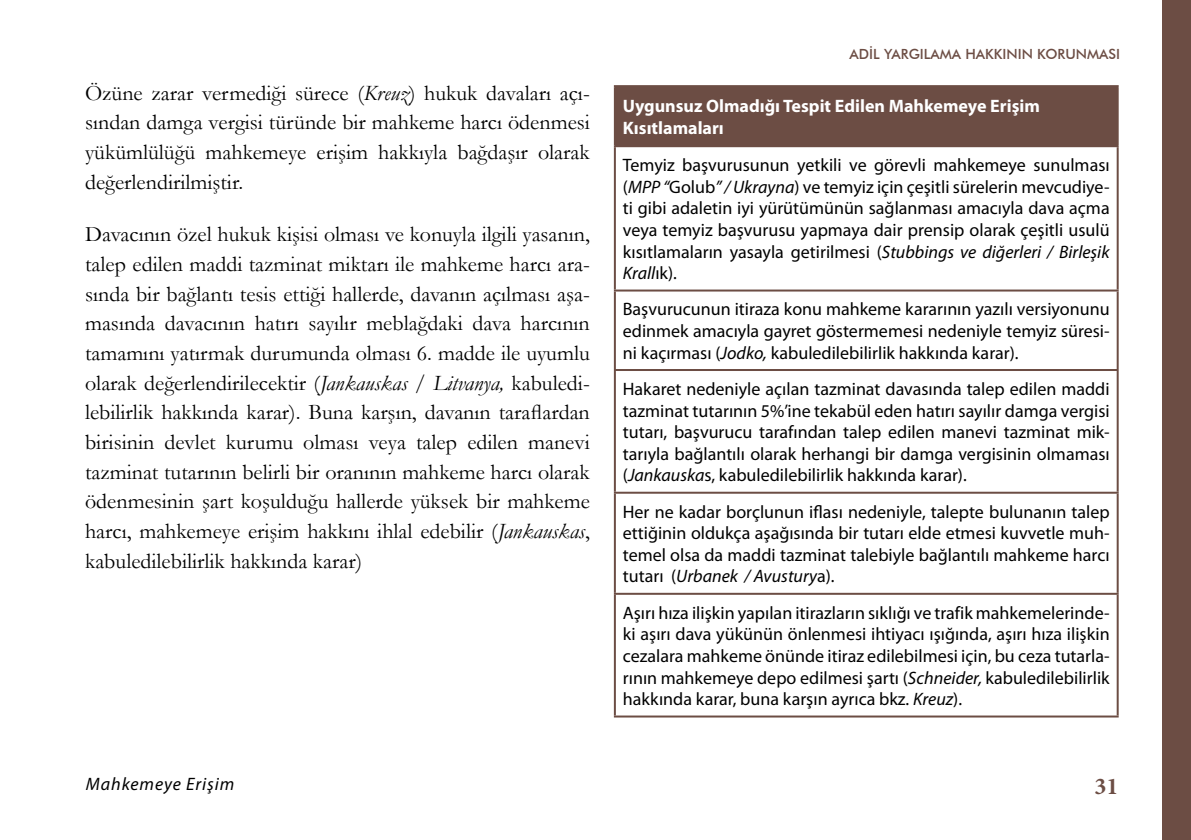
<style>
.page{position:relative;width:1191px;height:840px;background:#fff}
.page>*{position:absolute;margin:0;border:0;box-sizing:border-box;transform-origin:0 0}
.t1{font:700 24px "Minion Pro";color:#6c4d44}
.t2{font:22px/29.6px "Garamond";color:#000;text-align:justify}
.t3{font:18px/21.6px "Myriad Pro";color:#000;text-align:justify}
.t4{font:700 18px/21.6px "Myriad Pro";color:#fff}
.t5{font:italic 18px "Myriad Pro";letter-spacing:.05em;color:#000}
.t6{font:500 14px "Futura BT";color:#6c4d44}
.s1{font-style:italic}
</style>
<div class="page">
<div style="left:1162px;top:0;width:29px;height:839px;background:#6c4d44"></div>
<div style="left:615px;top:86px;width:502px;height:60px;background:#6c4d44"></div>
<hr style="left:614px;top:85px;width:504px;height:2px;background:#6c4d44">
<hr style="left:614px;top:87px;width:2px;height:58px;background:#6c4d44">
<hr style="left:1116px;top:87px;width:2px;height:58px;background:#6c4d44">
<hr style="left:614px;top:145px;width:504px;height:2px;background:#6c4d44">
<hr style="left:614px;top:147px;width:2px;height:142px;background:#6c4d44">
<hr style="left:1116px;top:147px;width:2px;height:142px;background:#6c4d44">
<hr style="left:614px;top:289px;width:504px;height:2px;background:#6c4d44">
<hr style="left:614px;top:291px;width:2px;height:78px;background:#6c4d44">
<hr style="left:1116px;top:291px;width:2px;height:78px;background:#6c4d44">
<hr style="left:614px;top:369px;width:504px;height:2px;background:#6c4d44">
<hr style="left:614px;top:371px;width:2px;height:120px;background:#6c4d44">
<hr style="left:1116px;top:371px;width:2px;height:120px;background:#6c4d44">
<hr style="left:614px;top:491px;width:504px;height:2px;background:#6c4d44">
<hr style="left:614px;top:493px;width:2px;height:99px;background:#6c4d44">
<hr style="left:1116px;top:493px;width:2px;height:99px;background:#6c4d44">
<hr style="left:614px;top:592px;width:504px;height:2px;background:#6c4d44">
<hr style="left:614px;top:594px;width:2px;height:121px;background:#6c4d44">
<hr style="left:1116px;top:594px;width:2px;height:121px;background:#6c4d44">
<hr style="left:614px;top:715px;width:504px;height:2px;background:#6c4d44">
<p class="t2" style="left:85px;top:77px;width:506px">Özüne zarar vermediği sürece (<span class="s1">Kreuz</span>) hukuk davaları açı&shy;sından damga vergisi türünde bir mahkeme harcı ödenmesi yükümlülüğü mahkemeye erişim hakkıyla bağdaşır olarak değerlendirilmiştir.</p>
<p class="t2" style="left:85px;top:219px;width:506px">Davacının özel hukuk kişisi olması ve konuyla ilgili yasanın, talep edilen maddi tazminat miktarı ile mahkeme harcı ara&shy;sında bir bağlantı tesis ettiği hallerde, davanın açılması aşa&shy;masında davacının hatırı sayılır meblağdaki dava harcının tamamını yatırmak durumunda olması 6. madde ile uyumlu olarak değerlendirilecektir (<span class="s1">Jankauskas / Litvanya,</span> kabuledi&shy;lebilirlik hakkında karar). Buna karşın, davanın taraflardan birisinin devlet kurumu olması veya talep edilen manevi tazminat tutarının belirli bir oranının mahkeme harcı olarak ödenmesinin şart koşulduğu hallerde yüksek bir mahkeme harcı, mahkemeye erişim hakkını ihlal edebilir (<span class="s1">Jankauskas</span>, kabuledilebilirlik hakkında karar)</p>
<p class="t6" style="left:849px;top:46px;width:272px">ADİL YARGILAMA HAKKININ KORUNMASI</p>
<p class="t4" style="left:623px;top:95px;width:418px">Uygunsuz Olmadığı Tespit Edilen Mahkemeye Erişim<br>Kısıtlamaları</p>
<p class="t3" style="left:623px;top:154px;width:488px">Temyiz başvurusunun yetkili ve görevli mahkemeye sunulması (<span class="s1">MPP “</span>Golub<span class="s1">” / Ukrayna</span>) ve temyiz için çeşitli sürelerin mevcudiye&shy;ti gibi adaletin iyi yürütümünün sağlanması amacıyla dava açma veya temyiz başvurusu yapmaya dair prensip olarak çeşitli usulü kısıtlamaların yasayla getirilmesi (<span class="s1">Stubbings ve diğerleri / Birleşik Krall</span>ık).</p>
<p class="t3" style="left:623px;top:298px;width:488px">Başvurucunun itiraza konu mahkeme kararının yazılı versiyonunu edinmek amacıyla gayret göstermemesi nedeniyle temyiz süresi&shy;ni kaçırması (<span class="s1">Jodko,</span> kabuledilebilirlik hakkında karar).</p>
<p class="t3" style="left:623px;top:377px;width:488px">Hakaret nedeniyle açılan tazminat davasında talep edilen maddi tazminat tutarının 5%’ine tekabül eden hatırı sayılır damga vergisi tutarı, başvurucu tarafından talep edilen manevi tazminat mik&shy;tarıyla bağlantılı olarak herhangi bir damga vergisinin olmaması (<span class="s1">Jankauska</span>s, kabuledilebilirlik hakkında karar).</p>
<p class="t3" style="left:623px;top:500px;width:488px">Her ne kadar borçlunun iflası nedeniyle, talepte bulunanın talep ettiğinin oldukça aşağısında bir tutarı elde etmesi kuvvetle muh&shy;temel olsa da maddi tazminat talebiyle bağlantılı mahkeme harcı tutarı (<span class="s1">Urbanek / Avustury</span>a).</p>
<p class="t3" style="left:623px;top:601px;width:488px">Aşırı hıza ilişkin yapılan itirazların sıklığı ve trafik mahkemelerinde&shy;ki aşırı dava yükünün önlenmesi ihtiyacı ışığında, aşırı hıza ilişkin cezalara mahkeme önünde itiraz edilebilmesi için, bu ceza tutarla&shy;rının mahkemeye depo edilmesi şartı (<span class="s1">Schneider,</span> kabuledilebilirlik hakkında karar, buna karşın ayrıca bkz. <span class="s1">Kreuz</span>).</p>
<p class="t5" style="left:86px;top:772px;width:150px">Mahkemeye Erişim</p>
<h1 class="t1" style="left:1094px;top:768px;width:25px">31</h1>
</div>
